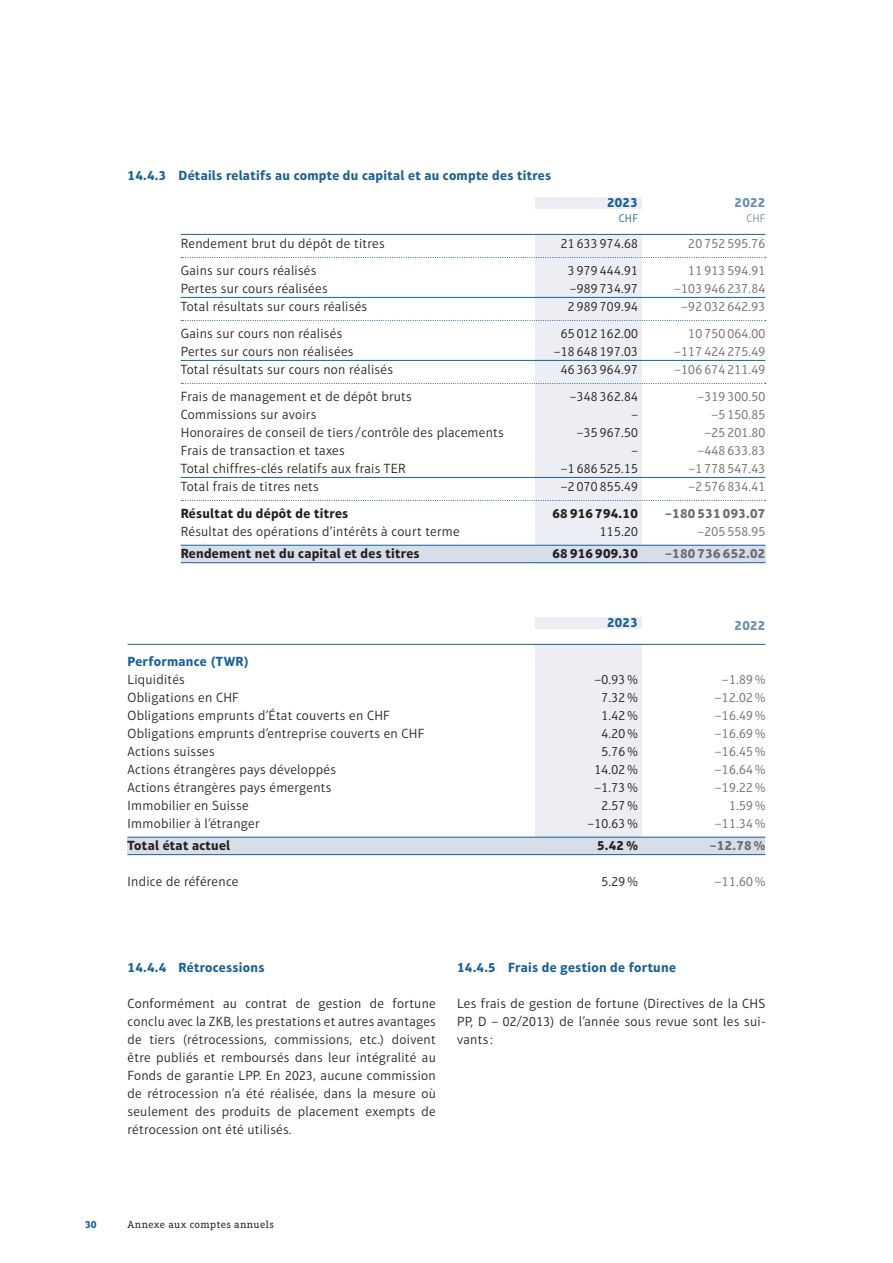
<style>
.page{position:relative;width:893px;height:1263px;background:#fff}
.page>*{position:absolute;margin:0;border:0;box-sizing:border-box;transform-origin:0 0}
.dt_Statistik_lauftex{font:300 13.5px "Aptifer Sans LT Pro";letter-spacing:.02em;color:#231f20}
.fr_Lauftext{font:300 13.5px/18px "Aptifer Sans LT Pro";letter-spacing:.02em;color:#231f20;text-align:justify}
.dt_Statistik_lauftex-2{font:300 13.5px "Aptifer Sans LT Pro";letter-spacing:.02em;color:#6c6d70}
.dt_Untertitel{font:700 13.5px "Aptifer Sans LT Pro";letter-spacing:.02em;color:#1b6194}
.dt_Statistik_Linie{font:300 13.5px/18px "Aptifer Sans LT Pro";letter-spacing:.02em;color:#231f20}
.dt_Statistik_Total{font:700 13.5px "Aptifer Sans LT Pro";letter-spacing:.02em;color:#231f20}
.dt_Statistik_lauftex-3{font:700 13.5px "Aptifer Sans LT Pro";letter-spacing:.02em;color:#231f20}
.dt_Statistik_Total-2{font:700 13.5px "Aptifer Sans LT Pro";letter-spacing:.02em;color:#6c6d70}
.dt_Statistik_lauftex-4{font:700 13.5px "Aptifer Sans LT Pro";letter-spacing:.02em;color:#6c6d70}
.t1{font:700 13.5px "Aptifer Sans LT Pro";letter-spacing:.02em;color:#6d8db4}
.t2{font:300 11.25px "Aptifer Sans LT Pro";color:#6d8db4}
.t3{font:300 11.25px "Aptifer Sans LT Pro";color:#1b6194}
.t4{font:10.5px "Aptifer Slab LT Pro";letter-spacing:.035em;color:#231f20}
.t5{font:700 10.5px "Aptifer Slab LT Pro";color:#1b6194}
</style>
<div class="page">
<div style="left:536px;top:235px;width:106px;height:329px;background:#eceef4"></div>
<div style="left:536px;top:197px;width:106px;height:12px;background:#eceef4"></div>
<div style="left:181px;top:545px;width:584px;height:18px;background:#d7dde9"></div>
<hr style="left:181px;top:234px;width:584px;height:1px;background:#1b6194">
<svg style="left:181px;top:257px;width:585px;height:1px"></svg>
<hr style="left:181px;top:297px;width:584px;height:1px;background:#1b6194">
<svg style="left:181px;top:320px;width:585px;height:1px"></svg>
<hr style="left:181px;top:360px;width:584px;height:1px;background:#1b6194">
<svg style="left:181px;top:383px;width:585px;height:1px"></svg>
<hr style="left:181px;top:477px;width:584px;height:1px;background:#1b6194">
<svg style="left:181px;top:500px;width:585px;height:1px"></svg>
<hr style="left:181px;top:545px;width:584px;height:1px;background:#1b6194">
<hr style="left:181px;top:562px;width:584px;height:1px;background:#1b6194">
<div style="left:536px;top:617px;width:106px;height:12px;background:#eceef4"></div>
<div style="left:536px;top:644px;width:106px;height:206px;background:#eceef4"></div>
<div style="left:128px;top:837px;width:637px;height:18px;background:#d7dde9"></div>
<hr style="left:128px;top:644px;width:637px;height:1px;background:#1b6194">
<hr style="left:128px;top:837px;width:637px;height:1px;background:#1b6194">
<hr style="left:128px;top:854px;width:637px;height:1px;background:#1b6194">
<p class="dt_Untertitel" style="left:128px;top:167px;width:425px">14.4.3 Détails relatifs au compte du capital et au compte des titres</p>
<p class="dt_Statistik_lauftex" style="left:181px;top:236px;width:205px">Rendement brut du dépôt de titres</p>
<p class="dt_Statistik_lauftex" style="left:181px;top:263px;width:137px">Gains sur cours réalisés</p>
<p class="dt_Statistik_lauftex" style="left:181px;top:281px;width:148px">Pertes sur cours réalisées</p>
<p class="dt_Statistik_lauftex" style="left:181px;top:299px;width:188px">Total résultats sur cours réalisés</p>
<p class="dt_Statistik_lauftex" style="left:181px;top:326px;width:163px">Gains sur cours non réalisés</p>
<p class="dt_Statistik_lauftex" style="left:181px;top:344px;width:174px">Pertes sur cours non réalisées</p>
<p class="dt_Statistik_lauftex" style="left:181px;top:362px;width:214px">Total résultats sur cours non réalisés</p>
<p class="dt_Statistik_lauftex" style="left:181px;top:389px;width:233px">Frais de management et de dépôt bruts</p>
<p class="dt_Statistik_lauftex" style="left:181px;top:407px;width:137px">Commissions sur avoirs</p>
<p class="dt_Statistik_Linie" style="left:181px;top:423px;width:325px">Honoraires de conseil de tiers /contrôle des placements<br>Frais de transaction et taxes<br>Total chiffres-clés relatifs aux frais TER</p>
<p class="dt_Statistik_lauftex" style="left:181px;top:479px;width:140px">Total frais de titres nets</p>
<p class="dt_Statistik_lauftex-3" style="left:181px;top:505px;width:169px">Résultat du dépôt de titres</p>
<p class="dt_Statistik_lauftex" style="left:181px;top:524px;width:281px">Résultat des opérations d’intérêts à court terme</p>
<p class="dt_Statistik_Total" style="left:181px;top:545px;width:240px">Rendement net du capital et des titres</p>
<p class="dt_Untertitel" style="left:607px;top:195px;width:32px">2023</p>
<p class="t3" style="left:619px;top:212px;width:21px">CHF</p>
<p class="dt_Statistik_lauftex" style="left:561px;top:236px;width:79px">21 633 974.68</p>
<p class="dt_Statistik_lauftex" style="left:568px;top:263px;width:72px">3 979 444.91</p>
<p class="dt_Statistik_lauftex" style="left:570px;top:281px;width:70px">–989 734.97</p>
<p class="dt_Statistik_lauftex" style="left:568px;top:299px;width:72px">2 989 709.94</p>
<p class="dt_Statistik_lauftex" style="left:561px;top:326px;width:79px">65 012 162.00</p>
<p class="dt_Statistik_lauftex" style="left:554px;top:344px;width:86px">–18 648 197.03</p>
<p class="dt_Statistik_lauftex" style="left:561px;top:362px;width:79px">46 363 964.97</p>
<p class="dt_Statistik_lauftex" style="left:570px;top:389px;width:70px">–348 362.84</p>
<p class="dt_Statistik_lauftex" style="left:631px;top:407px;width:8px">–</p>
<p class="dt_Statistik_lauftex" style="left:577px;top:425px;width:63px">–35 967.50</p>
<p class="dt_Statistik_lauftex" style="left:631px;top:443px;width:8px">–</p>
<p class="dt_Statistik_lauftex" style="left:561px;top:461px;width:79px">–1 686 525.15</p>
<p class="dt_Statistik_lauftex" style="left:561px;top:479px;width:79px">–2 070 855.49</p>
<p class="dt_Statistik_lauftex-3" style="left:552px;top:505px;width:87px">68 916 794.10</p>
<p class="dt_Statistik_lauftex" style="left:600px;top:524px;width:39px">115.20</p>
<p class="dt_Statistik_Total" style="left:552px;top:545px;width:87px">68 916 909.30</p>
<p class="t1" style="left:735px;top:195px;width:32px">2022</p>
<p class="t2" style="left:746px;top:212px;width:21px">CHF</p>
<p class="dt_Statistik_lauftex-2" style="left:688px;top:236px;width:79px">20 752 595.76</p>
<p class="dt_Statistik_lauftex-2" style="left:688px;top:263px;width:79px">11 913 594.91</p>
<p class="dt_Statistik_lauftex-2" style="left:674px;top:281px;width:93px">–103 946 237.84</p>
<p class="dt_Statistik_lauftex-2" style="left:681px;top:299px;width:86px">–92 032 642.93</p>
<p class="dt_Statistik_lauftex-2" style="left:688px;top:326px;width:79px">10 750 064.00</p>
<p class="dt_Statistik_lauftex-2" style="left:674px;top:344px;width:93px">–117 424 275.49</p>
<p class="dt_Statistik_lauftex-2" style="left:674px;top:362px;width:93px">–106 674 211.49</p>
<p class="dt_Statistik_lauftex-2" style="left:697px;top:389px;width:70px">–319 300.50</p>
<p class="dt_Statistik_lauftex-2" style="left:711px;top:407px;width:55px">–5 150.85</p>
<p class="dt_Statistik_lauftex-2" style="left:704px;top:425px;width:63px">–25 201.80</p>
<p class="dt_Statistik_lauftex-2" style="left:697px;top:443px;width:70px">–448 633.83</p>
<p class="dt_Statistik_lauftex-2" style="left:688px;top:461px;width:79px">–1 778 547.43</p>
<p class="dt_Statistik_lauftex-2" style="left:688px;top:479px;width:79px">–2 576 834.41</p>
<p class="dt_Statistik_lauftex-4" style="left:665px;top:505px;width:102px">–180 531 093.07</p>
<p class="dt_Statistik_lauftex-2" style="left:697px;top:524px;width:70px">–205 558.95</p>
<p class="dt_Statistik_Total-2" style="left:665px;top:545px;width:102px">–180 736 652.02</p>
<p class="dt_Untertitel" style="left:128px;top:653px;width:123px">Performance (TWR)</p>
<p class="dt_Statistik_lauftex" style="left:128px;top:672px;width:59px">Liquidités</p>
<p class="dt_Statistik_lauftex" style="left:128px;top:690px;width:113px">Obligations en CHF</p>
<p class="dt_Statistik_lauftex" style="left:128px;top:708px;width:264px">Obligations emprunts d’État couverts en CHF</p>
<p class="dt_Statistik_lauftex" style="left:128px;top:726px;width:298px">Obligations emprunts d’entreprise couverts en CHF</p>
<p class="dt_Statistik_lauftex" style="left:128px;top:744px;width:89px">Actions suisses</p>
<p class="dt_Statistik_lauftex" style="left:128px;top:762px;width:210px">Actions étrangères pays développés</p>
<p class="dt_Statistik_lauftex" style="left:128px;top:780px;width:205px">Actions étrangères pays émergents</p>
<p class="dt_Statistik_lauftex" style="left:128px;top:798px;width:123px">Immobilier en Suisse</p>
<p class="dt_Statistik_lauftex" style="left:128px;top:816px;width:134px">Immobilier à l’étranger</p>
<p class="dt_Statistik_Total" style="left:128px;top:837px;width:104px">Total état actuel</p>
<p class="dt_Statistik_lauftex" style="left:128px;top:874px;width:112px">Indice de référence</p>
<p class="dt_Untertitel" style="left:607px;top:615px;width:32px">2023</p>
<p class="t1" style="left:735px;top:617px;width:32px">2022</p>
<p class="dt_Statistik_lauftex" style="left:594px;top:672px;width:45px">–0.93 %</p>
<p class="dt_Statistik_lauftex" style="left:601px;top:690px;width:38px">7.32 %</p>
<p class="dt_Statistik_lauftex" style="left:601px;top:708px;width:38px">1.42 %</p>
<p class="dt_Statistik_lauftex" style="left:601px;top:726px;width:38px">4.20 %</p>
<p class="dt_Statistik_lauftex" style="left:601px;top:744px;width:38px">5.76 %</p>
<p class="dt_Statistik_lauftex" style="left:594px;top:762px;width:45px">14.02 %</p>
<p class="dt_Statistik_lauftex" style="left:594px;top:780px;width:45px">–1.73 %</p>
<p class="dt_Statistik_lauftex" style="left:601px;top:798px;width:38px">2.57 %</p>
<p class="dt_Statistik_lauftex" style="left:587px;top:816px;width:52px">–10.63 %</p>
<p class="dt_Statistik_Total" style="left:597px;top:837px;width:42px">5.42 %</p>
<p class="dt_Statistik_lauftex" style="left:601px;top:874px;width:38px">5.29 %</p>
<p class="dt_Statistik_lauftex-2" style="left:722px;top:672px;width:45px">–1.89 %</p>
<p class="dt_Statistik_lauftex-2" style="left:715px;top:690px;width:52px">–12.02 %</p>
<p class="dt_Statistik_lauftex-2" style="left:715px;top:708px;width:52px">–16.49 %</p>
<p class="dt_Statistik_lauftex-2" style="left:715px;top:726px;width:52px">–16.69 %</p>
<p class="dt_Statistik_lauftex-2" style="left:715px;top:744px;width:52px">–16.45 %</p>
<p class="dt_Statistik_lauftex-2" style="left:715px;top:762px;width:52px">–16.64 %</p>
<p class="dt_Statistik_lauftex-2" style="left:715px;top:780px;width:52px">–19.22 %</p>
<p class="dt_Statistik_lauftex-2" style="left:729px;top:798px;width:38px">1.59 %</p>
<p class="dt_Statistik_lauftex-2" style="left:715px;top:816px;width:52px">–11.34 %</p>
<p class="dt_Statistik_Total-2" style="left:710px;top:837px;width:57px">–12.78 %</p>
<p class="dt_Statistik_lauftex-2" style="left:715px;top:874px;width:52px">–11.60 %</p>
<p class="dt_Untertitel" style="left:128px;top:959px;width:138px">14.4.4 Rétrocessions</p>
<p class="fr_Lauftext" style="left:128px;top:994px;width:310px">Conformément au contrat de gestion de fortune conclu avec la ZKB, les prestations et autres avantages de tiers (rétrocessions, commissions, etc.) doivent être publiés et remboursés dans leur intégralité au Fonds de garantie LPP. En 2023, aucune commission de rétrocession n’a été réalisée, dans la mesure où seulement des produits de placement exempts de rétrocession ont été utilisés.</p>
<p class="dt_Untertitel" style="left:457px;top:959px;width:220px">14.4.5 Frais de gestion de fortune</p>
<p class="fr_Lauftext" style="left:457px;top:994px;width:310px">Les frais de gestion de fortune (Directives de la CHS PP, D – 02/2013) de l’année sous revue sont les sui&shy;vants :</p>
<p class="t5" style="left:85px;top:1218px;width:13px">30</p>
<p class="t4" style="left:128px;top:1219px;width:148px">Annexe aux comptes annuels</p>
</div>
